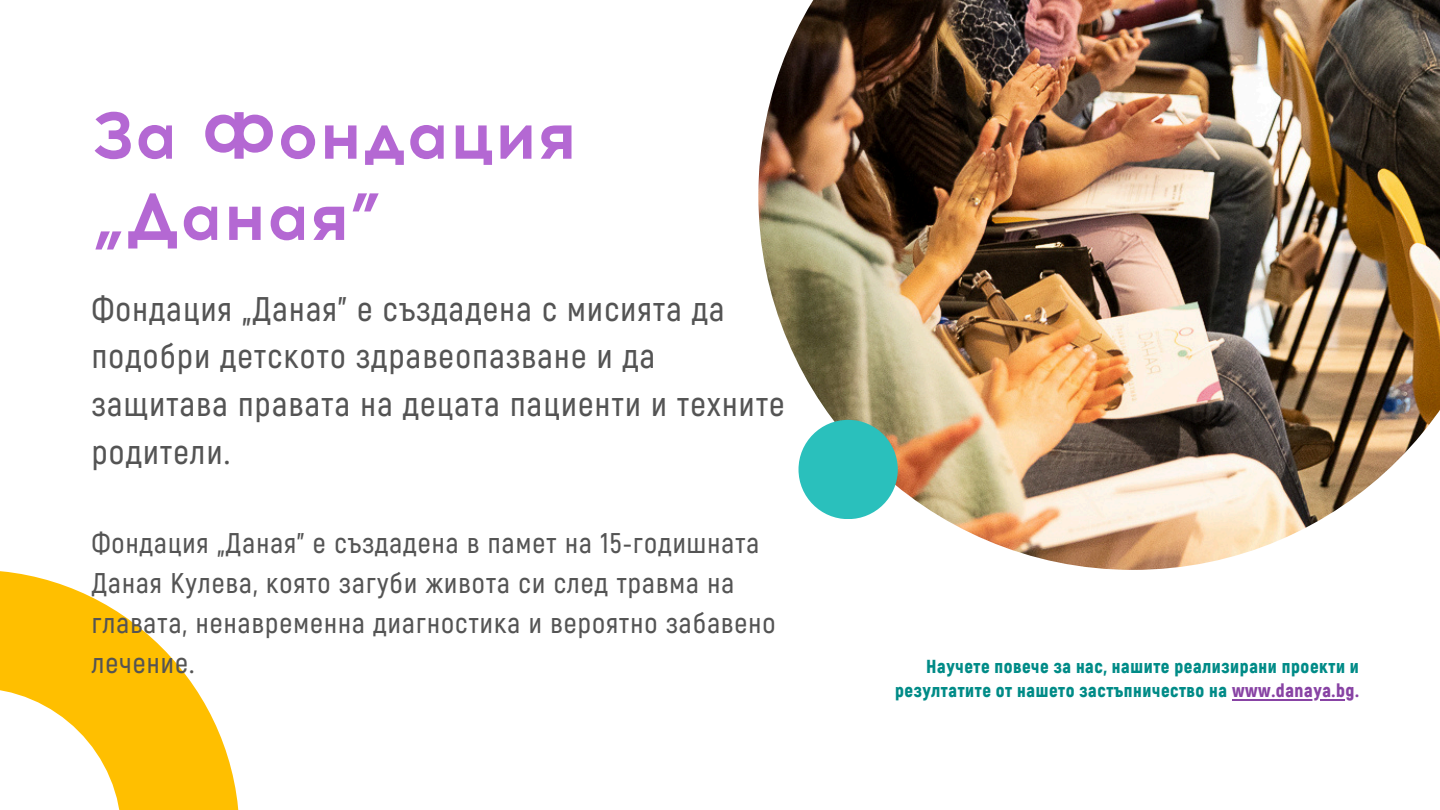
<style>
.page{position:relative;width:1440px;height:810px;background:#fff}
.page>*{position:absolute;margin:0;border:0;box-sizing:border-box;transform-origin:0 0}
.t1{font:700 66.5px/81.2px "Acrom";letter-spacing:.01em;color:#b468d3}
.t2{font:600 34.2px/47.7px "Akrobat";letter-spacing:.04em;color:#545454}
.t3{font:600 28.5px/39.9px "Akrobat";letter-spacing:.04em;color:#545454}
.t4{font:900 18.8px/24px "Akrobat";letter-spacing:.03em;color:#008b87;text-align:right}
.s1{color:#8843a4}
</style>
<div class="page">
<svg style="left:0;top:571px;width:239px;height:239px;fill:#ffbf00"></svg>
<img style="left:758px;top:0;width:682px;height:570px">
<div style="left:799px;top:420px;width:99px;height:99px;background:#2ac0bc;border-radius:50%"></div>
<hr style="left:1232px;top:699px;width:123px;height:1px;background:#8843a4">
<h1 class="t1" style="left:92px;top:95px;width:485px">За Фондация „Даная”</h1>
<h2 class="t2" style="left:92px;top:286px;width:695px">Фондация „Даная” е създадена с мисията да подобри детското здравеопазване и да защитава правата на децата пациенти и техните родители.</h2>
<h3 class="t3" style="left:92px;top:524px;width:686px">Фондация „Даная” е създадена в памет на 15-годишната Даная Кулева, която загуби живота си след травма на главата, ненавременна диагностика и вероятно забавено лечение.</h3>
<p class="t4" style="left:895px;top:656px;width:465px">Научете повече за нас, нашите реализирани проекти и резултатите от нашето застъпничество на <span class="s1">www.danaya.bg.</span></p>
</div>
